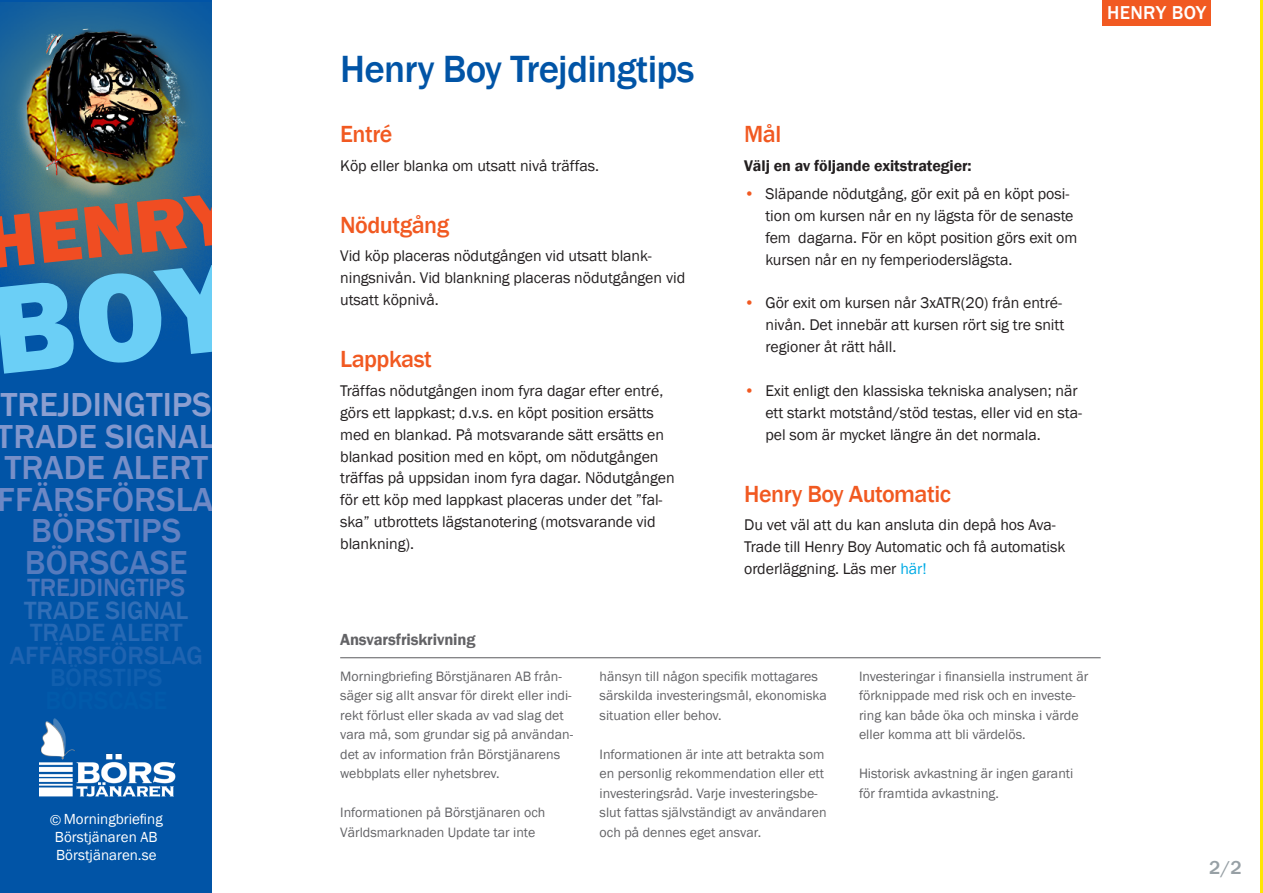
<style>
.page{position:relative;width:1263px;height:893px;background:#fff}
.page>*{position:absolute;margin:0;border:0;box-sizing:border-box;transform-origin:0 0}
.t1{font:800 76.35px "Franklin Gothic";color:#f04d22}
.t2{font:500 39px "Franklin Gothic";letter-spacing:-.02em;color:#0154a6}
.t3{font:500 34.2px "Franklin Gothic";color:#8b9fd1}
.t4{font:500 34.2px "Franklin Gothic";color:#6d88c5}
.t5{font:500 34.2px "Franklin Gothic";color:#8197cd}
.t6{font:500 34.2px "Franklin Gothic";color:#778fc8}
.t7{font:500 34.2px "Franklin Gothic";color:#6281c1}
.t8{font:500 34.2px "Franklin Gothic";color:#557bbe}
.t9{font:500 25.65px "Franklin Gothic";color:#2064b1}
.t10{font:500 25.65px "Franklin Gothic";color:#4b75ba}
.t11{font:500 25.65px "Franklin Gothic";color:#326fb7}
.t12{font:500 25.65px "Franklin Gothic";color:#2769b4}
.rub{font:500 24px "Franklin Gothic";letter-spacing:-.02em;color:#f15921}
.t13{font:500 19.2px "Franklin Gothic";letter-spacing:.02em;color:#fff}
.t14{font:500 19.2px "Franklin Gothic";color:#97a0a5}
.t15{font:600 16.5px "Franklin Gothic";letter-spacing:-.01em;color:#636366}
.bröd_tabbe{font:15.9px/21.9px "Franklin Gothic";letter-spacing:-.005em;color:#231f20}
.bröd{font:15.9px/21.9px "Franklin Gothic";letter-spacing:-.005em;color:#231f20}
.bröd-2{font:600 15.9px "Franklin Gothic";letter-spacing:-.005em;color:#231f20}
.t16{font:15px/18px "Franklin Gothic";color:#fff;text-align:center}
.t17{font:13.95px/19.5px "Franklin Gothic";color:#636366}
.s1{color:#f15921}
.s2{color:#00abe5}
</style>
<div class="page">
<div style="left:0;top:0;width:213px;height:893px;background:#0154a6"></div>
<img style="left:39px;top:718px;width:137px;height:79px">
<div style="left:1102px;top:0;width:109px;height:26px;background:#f15921"></div>
<hr style="left:340px;top:657px;width:761px;height:1px;background:#636366">
<hr style="left:1261px;top:1px;width:2px;height:892px;background:#ffe601">
<img style="left:0;top:2px;width:213px;height:260px">
<svg style="left:0;top:262px;width:213px;height:112px"></svg>
<h1 class="t1" style="left:-21px;top:194px;width:250px;rotate:-6deg">HENRY</h1>
<h3 class="t3" style="left:1px;top:384px;width:212px">TREJDINGTIPS</h3>
<h3 class="t5" style="left:-3px;top:415px;width:220px">TRADE SIGNAL</h3>
<h3 class="t6" style="left:5px;top:447px;width:205px">TRADE ALERT</h3>
<h3 class="t4" style="left:-2px;top:478px;width:239px">FFÄRSFÖRSLAG</h3>
<h3 class="t7" style="left:31px;top:510px;width:151px">BÖRSTIPS</h3>
<h3 class="t8" style="left:25px;top:541px;width:164px">BÖRSCASE</h3>
<h3 class="t10" style="left:27px;top:572px;width:159px">TREJDINGTIPS</h3>
<h3 class="t11" style="left:24px;top:594px;width:166px">TRADE SIGNAL</h3>
<h3 class="t12" style="left:30px;top:617px;width:154px">TRADE ALERT</h3>
<h3 class="t9" style="left:10px;top:639px;width:194px">AFFÄRSFÖRSLAG</h3>
<p class="t16" style="left:50px;top:810px;width:114px">© Morningbriefing<br>Börstjänaren AB<br>Börstjänaren.se</p>
<h2 class="t2" style="left:340px;top:44px;width:356px">Henry Boy Trejdingtips</h2>
<h3 class="rub" style="left:340px;top:119px;width:54px">Entré</h3>
<p class="bröd_tabbe" style="left:340px;top:155px;width:260px">Köp eller blanka om utsatt nivå träffas.</p>
<h3 class="rub" style="left:340px;top:210px;width:110px">Nödutgång</h3>
<p class="bröd_tabbe" style="left:340px;top:246px;width:346px">Vid köp placeras nödutgången vid utsatt blank&shy;ningsnivån. Vid blankning placeras nödutgången vid utsatt köpnivå.</p>
<h3 class="rub" style="left:340px;top:344px;width:93px">Lappkast</h3>
<p class="bröd_tabbe" style="left:340px;top:380px;width:336px">Träffas nödutgången inom fyra dagar efter entré, görs ett lappkast; d.v.s. en köpt position ersätts med en blankad. På motsvarande sätt ersätts en blankad position med en köpt, om nödutgången träffas på uppsidan inom fyra dagar. Nödutgången för ett köp med lappkast placeras under det ”fal&shy;ska” utbrottets lägstanotering (motsvarande vid blankning).</p>
<p class="t13" style="left:1107px;top:0;width:101px">HENRY BOY</p>
<p class="rub" style="left:744px;top:119px;width:39px">Mål</p>
<p class="bröd-2" style="left:744px;top:156px;width:229px">Välj en av följande exitstrategier:</p>
<p class="bröd_tabbe" style="left:765px;top:183px;width:313px;text-indent:-21px"><span class="s1">•</span> Släpande nödutgång, gör exit på en köpt posi&shy;tion om kursen når en ny lägsta för de senaste fem dagarna. För en köpt position görs exit om kursen når en ny femperioderslägsta.</p>
<p class="bröd_tabbe" style="left:744px;top:292px;width:319px"><span class="s1">•</span> Gör exit om kursen når 3xATR(20) från entré-</p>
<p class="bröd_tabbe" style="left:765px;top:314px;width:300px">nivån. Det innebär att kursen rört sig tre snitt regioner åt rätt håll.</p>
<p class="bröd_tabbe" style="left:765px;top:380px;width:318px;text-indent:-21px"><span class="s1">•</span> Exit enligt den klassiska tekniska analysen; när ett starkt motstånd/stöd testas, eller vid en sta&shy;pel som är mycket längre än det normala.</p>
<p class="rub" style="left:744px;top:479px;width:208px">Henry Boy Automatic</p>
<p class="bröd" style="left:744px;top:514px;width:323px">Du vet väl att du kan ansluta din depå hos Ava-<br>Trade till Henry Boy Automatic och få automatisk orderläggning. Läs mer <span class="s2">här!</span></p>
<p class="t15" style="left:340px;top:629px;width:137px">Ansvarsfriskrivning</p>
<p class="t17" style="left:340px;top:667px;width:234px">Morningbriefing Börstjänaren AB från&shy;säger sig allt ansvar för direkt eller indi&shy;rekt förlust eller skada av vad slag det vara må, som grundar sig på användan&shy;det av information från Börstjänarens webbplats eller nyhetsbrev.</p>
<p class="t17" style="left:340px;top:803px;width:207px">Informationen på Börstjänaren och<br>Världsmarknaden Update tar inte</p>
<p class="t17" style="left:600px;top:667px;width:229px">hänsyn till någon specifik mottagares särskilda investeringsmål, ekonomiska situation eller behov.</p>
<p class="t17" style="left:600px;top:745px;width:228px">Informationen är inte att betrakta som en personlig rekommendation eller ett investeringsråd. Varje investeringsbe&shy;slut fattas självständigt av användaren och på dennes eget ansvar.</p>
<p class="t17" style="left:859px;top:667px;width:231px">Investeringar i finansiella instrument är förknippade med risk och en investe&shy;ring kan både öka och minska i värde eller komma att bli värdelös.</p>
<p class="t17" style="left:859px;top:764px;width:216px">Historisk avkastning är ingen garanti för framtida avkastning.</p>
<p class="t14" style="left:1209px;top:856px;width:34px">2/2</p>
</div>
